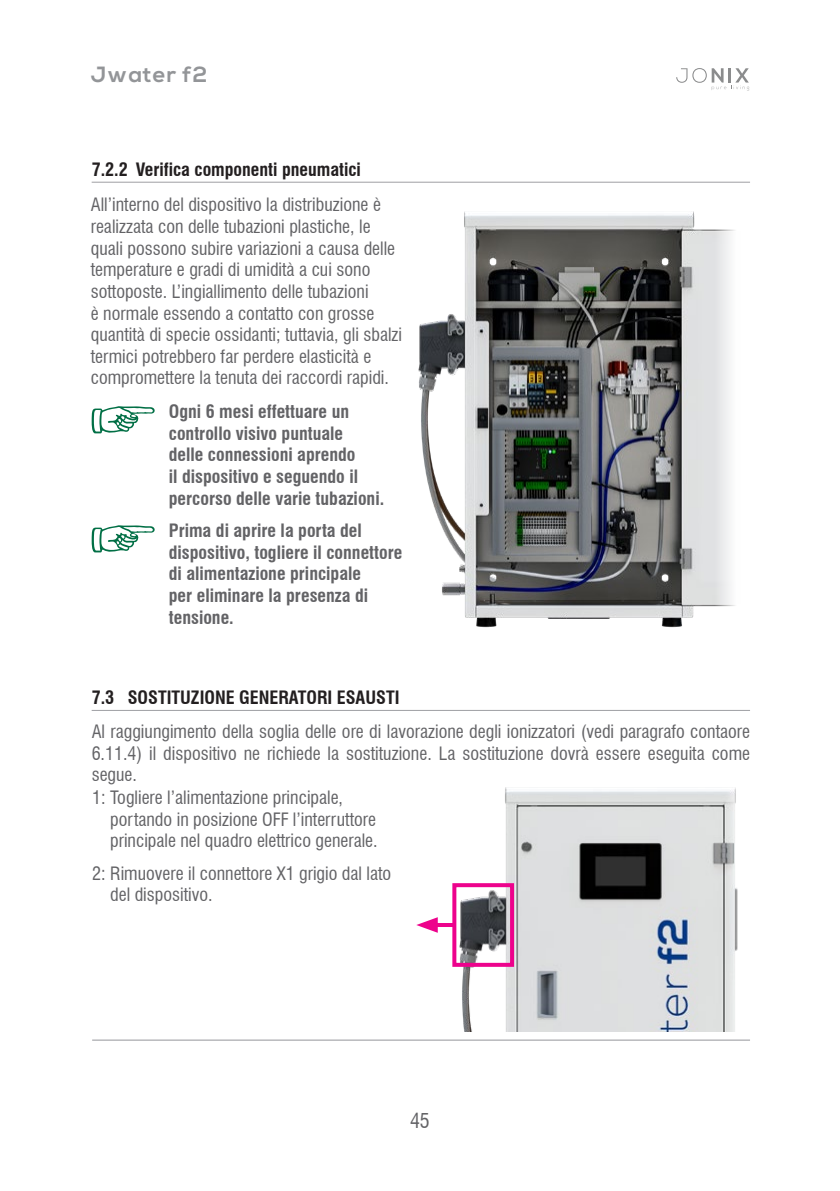
<style>
.page{position:relative;width:840px;height:1191px;background:#fff}
.page>*{position:absolute;margin:0;border:0;box-sizing:border-box;transform-origin:0 0}
.t1{font:700 22px "Nexa";letter-spacing:.05em;color:#939598}
.t2{font:condensed 20px "Swiss 721 BT";color:#636366}
.t3{font:condensed 18px/21.6px "Swiss 721 BT";color:#636366}
.t4{font:700 condensed 18px/21.6px "Swiss 721 BT";color:#636366}
.t5{font:700 condensed 18px "Swiss 721 BT";color:#231f20}
</style>
<div class="page">
<svg style="left:676px;top:68px;width:72px;height:23px"></svg>
<img style="left:418px;top:211px;width:317px;height:417px">
<img style="left:457px;top:787px;width:281px;height:244px">
<hr style="left:92px;top:1039px;width:657px;height:2px;background:#bcbdc0">
<hr style="left:430px;top:923px;width:23px;height:4px;background:#ed028c">
<svg style="left:416px;top:917px;width:21px;height:15px"></svg>
<div style="left:452px;top:883px;width:62px;height:83px;border:4px solid #ed028c"></div>
<hr style="left:92px;top:182px;width:657px;height:1px;background:#9e9fa3">
<svg style="left:92px;top:406px;width:63px;height:28px"></svg>
<svg style="left:92px;top:525px;width:63px;height:28px"></svg>
<hr style="left:92px;top:710px;width:657px;height:1px;background:#9e9fa3">
<p class="t1" style="left:91px;top:61px;width:118px">Jwater f2</p>
<p class="t5" style="left:92px;top:159px;width:270px">7.2.2 Verifica componenti pneumatici</p>
<p class="t3" style="left:91px;top:194px;width:313px">All’interno del dispositivo la distribuzione è realizzata con delle tubazioni plastiche, le quali possono subire variazioni a causa delle temperature e gradi di umidità a cui sono sottoposte. L’ingiallimento delle tubazioni<br>è normale essendo a contatto con grosse quantità di specie ossidanti; tuttavia, gli sbalzi termici potrebbero far perdere elasticità e compromettere la tenuta dei raccordi rapidi.</p>
<p class="t4" style="left:169px;top:401px;width:217px">Ogni 6 mesi effettuare un controllo visivo puntuale<br>delle connessioni aprendo<br>il dispositivo e seguendo il percorso delle varie tubazioni.</p>
<p class="t4" style="left:169px;top:520px;width:235px">Prima di aprire la porta del dispositivo, togliere il connettore di alimentazione principale<br>per eliminare la presenza di tensione.</p>
<p class="t5" style="left:92px;top:687px;width:309px">7.3 SOSTITUZIONE GENERATORI ESAUSTI</p>
<p class="t3" style="left:92px;top:721px;width:659px">Al raggiungimento della soglia delle ore di lavorazione degli ionizzatori (vedi paragrafo contaore</p>
<p class="t3" style="left:92px;top:742px;width:659px">6.11.4) il dispositivo ne richiede la sostituzione. La sostituzione dovrà essere eseguita come</p>
<p class="t3" style="left:92px;top:764px;width:47px">segue.</p>
<p class="t3" style="left:92px;top:787px;width:252px">1: Togliere l’alimentazione principale,</p>
<p class="t3" style="left:110px;top:808px;width:267px">portando in posizione OFF l’interruttore</p>
<p class="t3" style="left:110px;top:830px;width:269px">principale nel quadro elettrico generale.</p>
<p class="t3" style="left:110px;top:862px;width:282px;text-indent:-18px">2: Rimuovere il connettore X1 grigio dal lato del dispositivo.</p>
<p class="t2" style="left:410px;top:1108px;width:21px">45</p>
</div>
